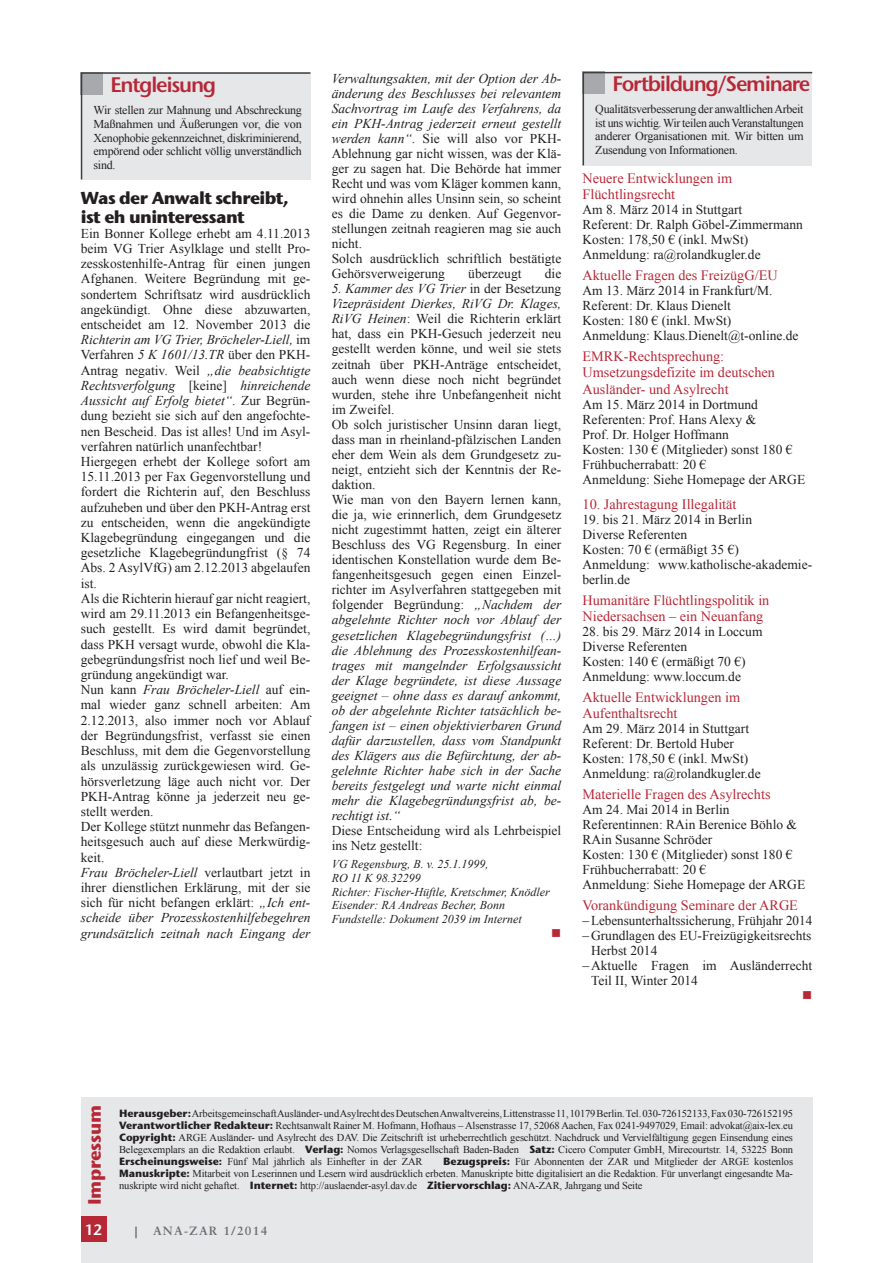
<style>
.page{position:relative;width:893px;height:1263px;background:#fff}
.page>*{position:absolute;margin:0;border:0;box-sizing:border-box;transform-origin:0 0}
.t1{font:21px "Stone Sans ITC Semi";letter-spacing:-.06em;color:#b72837}
.t2{font:700 18px "Stone Sans ITC";letter-spacing:-.02em;color:#b72837}
.t3{font:700 17.25px/18.1px "Stone Sans ITC";letter-spacing:-.035em;color:#231f20}
.t4{font:15px "Stone Sans ITC Semi";color:#fff}
.t5{font:14.25px/16.5px "Times New Roman";color:#b72837}
.t6{font:13.5px/15px "Times New Roman";color:#231f20}
.t7{font:13.5px "Wingdings";color:#b72837}
.t8{font:12px/13.6px "Times New Roman";letter-spacing:-.02em;color:#231f20;text-align:justify}
.t9{font:italic 12px/13.5px "Times New Roman";color:#231f20}
.t10{font:700 12px "Sabon LT";letter-spacing:.1em;color:#6c6d70}
.t11{font:10.5px/11.9px "Times New Roman";letter-spacing:-.01em;color:#231f20;text-align:justify}
.s1{font-style:italic}
.s2{font-family:"Stone Sans ITC";font-weight:700}
.s3{font-size:15px}
</style>
<div class="page">
<div style="left:81px;top:1097px;width:731px;height:166px;background:#e6e7e9"></div>
<div style="left:582px;top:71px;width:231px;height:95px;background:#e6e7e9"></div>
<div style="left:81px;top:1216px;width:25px;height:26px;background:#b72837"></div>
<div style="left:80px;top:72px;width:231px;height:108px;background:#e6e7e9"></div>
<h1 class="t1" style="left:111px;top:72px;width:107px">Entgleisung</h1>
<p class="t8" style="left:94px;top:103px;width:210px">Wir stellen zur Mahnung und Abschreckung Maßnahmen und Äußerungen vor, die von Xenophobie gekennzeichnet, diskriminierend, empörend oder schlicht völlig unverständlich sind.</p>
<p class="t3" style="left:81px;top:189px;width:210px">Was der Anwalt schreibt, ist eh uninteressant</p>
<p class="t6" style="left:81px;top:225px;width:231px">Ein Bonner Kollege erhebt am 4.11.2013 beim VG Trier Asylklage und stellt Pro&shy;zesskostenhilfe-Antrag für einen jungen Afghanen. Weitere Begründung mit ge&shy;sondertem Schriftsatz wird ausdrücklich angekündigt. Ohne diese abzuwarten, entscheidet am 12. November 2013 die <span class="s1">Richterin am VG Trier, Bröcheler-Liell,</span> im Verfahren <span class="s1">5 K 1601/13.TR</span> über den PKH-Antrag negativ. Weil <span class="s1">„die beabsichtigte Rechtsverfolgung</span> [keine] <span class="s1">hinreichende Aussicht auf Erfolg bietet“</span>. Zur Begrün&shy;dung bezieht sie sich auf den angefochte&shy;nen Bescheid. Das ist alles! Und im Asyl&shy;verfahren natürlich unanfechtbar!<br>Hiergegen erhebt der Kollege sofort am 15.11.2013 per Fax Gegenvorstellung und fordert die Richterin auf, den Beschluss aufzuheben und über den PKH-Antrag erst zu entscheiden, wenn die angekündigte Klagebegründung eingegangen und die gesetzliche Klagebegründungfrist (§ 74<br>Abs. 2 AsylVfG) am 2.12.2013 abgelaufen ist.<br>Als die Richterin hierauf gar nicht reagiert, wird am 29.11.2013 ein Befangenheitsge&shy;such gestellt. Es wird damit begründet, dass PKH versagt wurde, obwohl die Kla&shy;gebegründungsfrist noch lief und weil Be&shy;gründung angekündigt war.<br>Nun kann <span class="s1">Frau Bröcheler-Liell</span> auf ein&shy;mal wieder ganz schnell arbeiten: Am 2.12.2013, also immer noch vor Ablauf der Begründungsfrist, verfasst sie einen Beschluss, mit dem die Gegenvorstellung als unzulässig zurückgewiesen wird. Ge&shy;hörsverletzung läge auch nicht vor. Der PKH-Antrag könne ja jederzeit neu ge&shy;stellt werden.<br>Der Kollege stützt nunmehr das Befangen&shy;heitsgesuch auch auf diese Merkwürdig&shy;keit.<br><span class="s1">Frau Bröcheler-Liell</span> verlautbart jetzt in ihrer dienstlichen Erklärung, mit der sie sich für nicht befangen erklärt: <span class="s1">„Ich ent&shy;scheide über Prozesskostenhilfebegehren grundsätzlich zeitnah nach Eingang der</span></p>
<p class="t6" style="left:332px;top:70px;width:231px"><span class="s1">Verwaltungsakten, mit der Option der Ab&shy;änderung des Beschlusses bei relevantem Sachvortrag im Laufe des Verfahrens, da ein PKH-Antrag jederzeit erneut gestellt werden kann“</span>. Sie will also vor PKH-Ablehnung gar nicht wissen, was der Klä&shy;ger zu sagen hat. Die Behörde hat immer Recht und was vom Kläger kommen kann, wird ohnehin alles Unsinn sein, so scheint es die Dame zu denken. Auf Gegenvor&shy;stellungen zeitnah reagieren mag sie auch nicht.<br>Solch ausdrücklich schriftlich bestätigte Gehörsverweigerung</p>
<p class="t6" style="left:468px;top:266px;width:55px">überzeugt</p>
<p class="t6" style="left:545px;top:266px;width:18px">die</p>
<p class="t6" style="left:332px;top:281px;width:231px"><span class="s1">5. Kammer des VG Trier</span> in der Besetzung <span class="s1">Vizepräsident Dierkes, RiVG Dr. Klages, RiVG Heinen</span>: Weil die Richterin erklärt hat, dass ein PKH-Gesuch jederzeit neu gestellt werden könne, und weil sie stets zeitnah über PKH-Anträge entscheidet, auch wenn diese noch nicht begründet wurden, stehe ihre Unbefangenheit nicht im Zweifel.<br>Ob solch juristischer Unsinn daran liegt, dass man in rheinland-pfälzischen Landen eher dem Wein als dem Grundgesetz zu&shy;neigt, entzieht sich der Kenntnis der Re&shy;daktion.<br>Wie man von den Bayern lernen kann, die ja, wie erinnerlich, dem Grundgesetz nicht zugestimmt hatten, zeigt ein älterer Beschluss des VG Regensburg. In einer identischen Konstellation wurde dem Be&shy;fangenheitsgesuch gegen einen Einzel&shy;richter im Asylverfahren stattgegeben mit folgender Begründung: <span class="s1">„Nachdem der abgelehnte Richter noch vor Ablauf der gesetzlichen Klagebegründungsfrist (…) die Ablehnung des Prozesskostenhilfean&shy;trages mit mangelnder Erfolgsaussicht der Klage begründete, ist diese Aussage geeignet – ohne dass es darauf ankommt, ob der abgelehnte Richter tatsächlich be&shy;fangen ist – einen objektivierbaren Grund dafür darzustellen, dass vom Standpunkt des Klägers aus die Befürchtung, der ab&shy;gelehnte Richter habe sich in der Sache bereits festgelegt und warte nicht einmal mehr die Klagebegründungsfrist ab, be&shy;rechtigt ist.“</span></p>
<p class="t6" style="left:332px;top:823px;width:231px">Diese Entscheidung wird als Lehrbeispiel ins Netz gestellt:</p>
<p class="t9" style="left:332px;top:857px;width:220px">VG Regensburg, B. v. 25.1.1999,<br>RO 11 K 98.32299<br>Richter: Fischer-Hüftle, Kretschmer, Knödler Eisender: RA Andreas Becher, Bonn Fundstelle: Dokument 2039 im Internet</p>
<p class="t7" style="left:551px;top:925px;width:12px">■</p>
<h1 class="t1" style="left:612px;top:71px;width:200px">Fortbildung/Seminare</h1>
<p class="t8" style="left:595px;top:102px;width:210px">Qualitätsverbesserung der anwaltlichen Arbeit ist uns wichtig. Wir teilen auch Veranstaltungen anderer Organisationen mit. Wir bitten um Zusendung von Informationen.</p>
<p class="t5" style="left:583px;top:170px;width:151px">Neuere Entwicklungen im<br>Flüchtlingsrecht</p>
<p class="t6" style="left:583px;top:202px;width:222px">Am 8. März 2014 in Stuttgart<br>Referent: Dr. Ralph Göbel-Zimmermann<br>Kosten: 178,50 € (inkl. MwSt)<br>Anmeldung: ra@rolandkugler.de</p>
<p class="t5" style="left:583px;top:267px;width:197px">Aktuelle Fragen des FreizügG/EU</p>
<p class="t6" style="left:583px;top:283px;width:218px">Am 13. März 2014 in Frankfurt/M.<br>Referent: Dr. Klaus Dienelt<br>Kosten: 180 € (inkl. MwSt)<br>Anmeldung: Klaus.Dienelt@t-online.de</p>
<p class="t5" style="left:583px;top:348px;width:194px">EMRK-Rechtsprechung:<br>Umsetzungsdefizite im deutschen<br>Ausländer- und Asylrecht</p>
<p class="t6" style="left:583px;top:397px;width:224px">Am 15. März 2014 in Dortmund<br>Referenten: Prof. Hans Alexy &amp;<br>Prof. Dr. Holger Hoffmann<br>Kosten: 130 € (Mitglieder) sonst 180 €<br>Frühbucherrabatt: 20 €<br>Anmeldung: Siehe Homepage der ARGE</p>
<p class="t5" style="left:583px;top:496px;width:155px">10. Jahrestagung Illegalität</p>
<p class="t6" style="left:583px;top:512px;width:231px">19. bis 21. März 2014 in Berlin<br>Diverse Referenten<br>Kosten: 70 € (ermäßigt 35 €)<br>Anmeldung: www.katholische-akademie&shy;berlin.de</p>
<p class="t5" style="left:583px;top:591px;width:188px">Humanitäre Flüchtlingspolitik in<br>Niedersachsen – ein Neuanfang</p>
<p class="t6" style="left:583px;top:624px;width:181px">28. bis 29. März 2014 in Loccum<br>Diverse Referenten<br>Kosten: 140 € (ermäßigt 70 €)<br>Anmeldung: www.loccum.de</p>
<p class="t5" style="left:583px;top:689px;width:159px">Aktuelle Entwicklungen im<br>Aufenthaltsrecht</p>
<p class="t6" style="left:583px;top:721px;width:180px">Am 29. März 2014 in Stuttgart<br>Referent: Dr. Bertold Huber<br>Kosten: 178,50 € (inkl. MwSt)<br>Anmeldung: ra@rolandkugler.de</p>
<p class="t5" style="left:583px;top:786px;width:189px">Materielle Fragen des Asylrechts</p>
<p class="t6" style="left:583px;top:802px;width:224px">Am 24. Mai 2014 in Berlin<br>Referentinnen: RAin Berenice Böhlo &amp;<br>RAin Susanne Schröder<br>Kosten: 130 € (Mitglieder) sonst 180 €<br>Frühbucherrabatt: 20 €<br>Anmeldung: Siehe Homepage der ARGE</p>
<p class="t5" style="left:583px;top:897px;width:217px">Vorankündigung Seminare der ARGE</p>
<p class="t6" style="left:583px;top:913px;width:231px">–Lebensunterhaltssicherung, Frühjahr 2014</p>
<p class="t6" style="left:583px;top:928px;width:230px">–Grundlagen des EU-Freizügigkeitsrechts</p>
<p class="t6" style="left:591px;top:943px;width:68px">Herbst 2014</p>
<p class="t6" style="left:583px;top:958px;width:231px">–Aktuelle Fragen im Ausländerrecht</p>
<p class="t6" style="left:591px;top:973px;width:108px">Teil II, Winter 2014</p>
<p class="t7" style="left:802px;top:988px;width:12px">■</p>
<h2 class="t2" style="left:83px;top:1205px;width:102px;rotate:-90deg">Impressum</h2>
<p class="t11" style="left:119px;top:1108px;width:675px"><span class="s2">Herausgeber:</span> Arbeitsgemeinschaft Ausländer- und Asylrecht des Deutschen Anwaltvereins, Littenstrasse 11, 10179 Berlin. Tel. 030-726152133, Fax 030-726152195<br><span class="s2">Verantwortlicher Redakteur:</span> Rechtsanwalt Rainer M. Hofmann, Hofhaus – Alsenstrasse 17, 52068 Aachen, Fax 0241-9497029, Email: advokat@aix-lex.eu <span class="s2">Copyright:</span> ARGE Ausländer- und Asylrecht des DAV. Die Zeitschrift ist urheberrechtlich geschützt. Nachdruck und Vervielfältigung gegen Einsendung eines Belegexemplars an die Redaktion erlaubt. <span class="s2">Verlag:</span> Nomos Verlagsgesellschaft Baden-Baden <span class="s2">Satz:</span> Cicero Computer GmbH, Mirecourtstr. 14, 53225 Bonn <span class="s2">Erscheinungsweise:</span> Fünf Mal jährlich als Einhefter in der ZAR</p>
<p class="t11" style="left:119px;top:1155px;width:676px;text-indent:324px"><span class="s2">Bezugspreis:</span> Für Abonnenten der ZAR und Mitglieder der ARGE kostenlos <span class="s2">Manuskripte:</span> Mitarbeit von Leserinnen und Lesern wird ausdrücklich erbeten. Manuskripte bitte digitalisiert an die Redaktion. Für unverlangt eingesandte Ma&shy;nuskripte wird nicht gehaftet. <span class="s2">Internet:</span> http://auslaender-asyl.dav.de <span class="s2">Zitiervorschlag:</span> ANA-ZAR, Jahrgang und Seite</p>
<p class="t4" style="left:85px;top:1220px;width:19px">12</p>
<p class="t10" style="left:134px;top:1223px;width:134px"><span class="s3">|</span> ANA-ZAR 1/2014</p>
</div>
